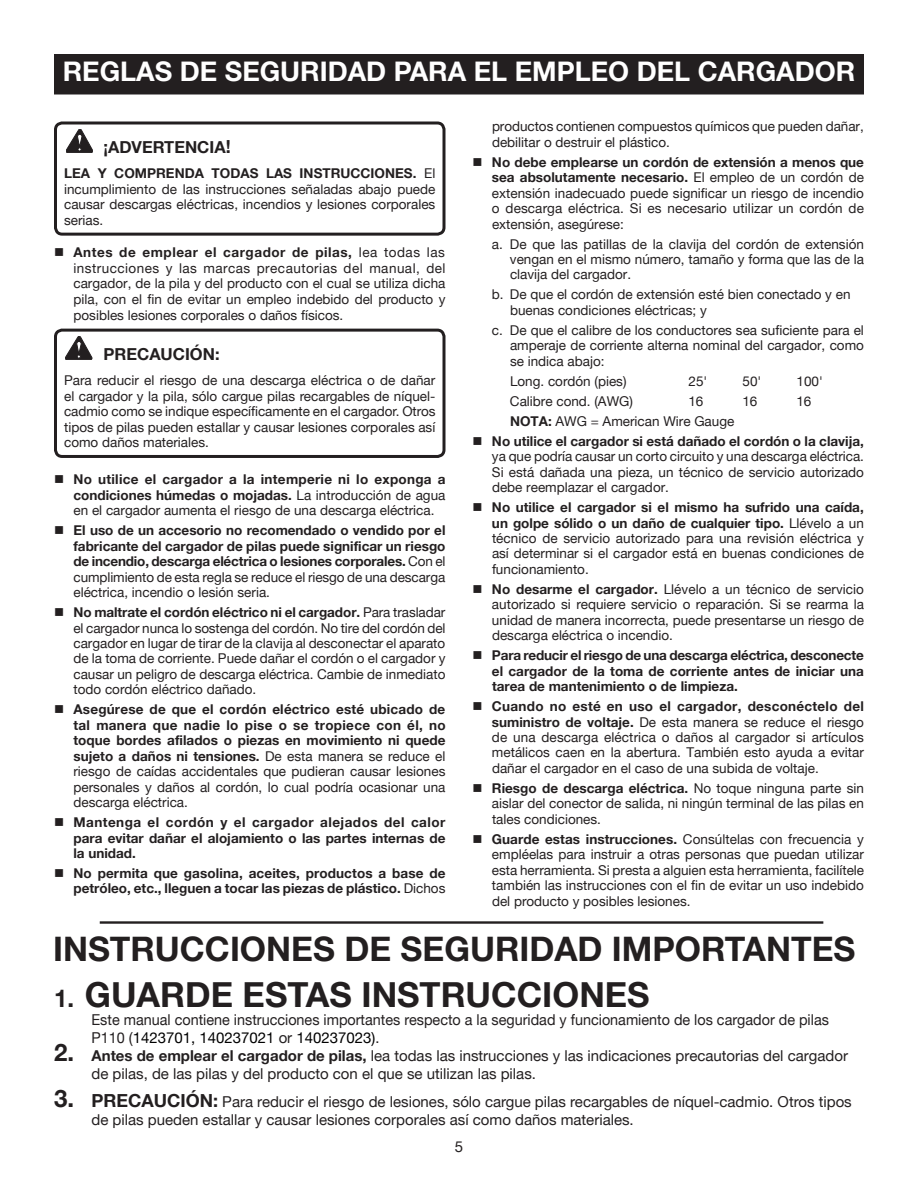
<style>
.page{position:relative;width:918px;height:1188px;background:#fff}
.page>*{position:absolute;margin:0;border:0;box-sizing:border-box;transform-origin:0 0}
.t1{font:700 34.5px "Helvetica Neue";color:#231f20}
.t2{font:700 33.75px "Helvetica Neue";color:#231f20}
.t3{font:700 27px "Helvetica Neue";color:#fff}
.t4{font:700 24px "Helvetica Neue";color:#231f20}
.t5{font:700 16.5px "Helvetica Neue";color:#231f20}
.t6{font:15px/18px "Helvetica Neue";color:#231f20}
.t7{font:15px/18px "Helvetica Neue";color:#231f20;scale:.96 1}
.t8{font:13.5px/15.5px "Helvetica Neue";color:#231f20;text-align:justify}
.t9{font:700 13.5px/15.5px "Helvetica Neue";color:#231f20;text-align:justify}
.s1{font-size:18px}
.s2{font-weight:700}
.s3{font-weight:400}
.s4{font-size:24px}
.s5{color:#000}
.s6{font-weight:700;font-size:24px}
.s7{font-weight:700;font-size:18px}
</style>
<div class="page">
<svg style="left:54px;top:328px;width:392px;height:128px"></svg>
<div style="left:55px;top:55px;width:808px;height:39px;background:#231f20"></div>
<div style="left:54px;top:54px;width:810px;height:40px;border:2px solid #231f20"></div>
<svg style="left:54px;top:121px;width:392px;height:113px"></svg>
<svg style="left:65px;top:336px;width:27px;height:24px"></svg>
<svg style="left:66px;top:129px;width:27px;height:24px"></svg>
<hr style="left:100px;top:921px;width:723px;height:3px;background:#231f20">
<h3 class="t3" style="left:63px;top:55px;width:794px">REGLAS DE SEGURIDAD PARA EL EMPLEO DEL CARGADOR</h3>
<p class="t5" style="left:104px;top:137px;width:129px">¡ADVERTENCIA<span class="s1">!</span></p>
<p class="t8" style="left:64px;top:166px;width:373px"><span class="s2">LEA Y COMPRENDA TODAS LAS INSTRUCCIONES.</span> El incumplimiento de las instrucciones señaladas abajo puede causar descargas eléctricas, incendios y lesiones corporales serias.</p>
<p class="t8" style="left:73px;top:245px;width:374px;text-indent:-19px">■ <span class="s2">Antes de emplear el cargador de pilas,</span> lea todas las instrucciones y las marcas precautorias del manual, del cargador, de la pila y del producto con el cual se utiliza dicha pila, con el fin de evitar un empleo indebido del producto y posibles lesiones corporales o daños físicos.</p>
<p class="t5" style="left:104px;top:344px;width:118px">PRECAUCIÓN:</p>
<p class="t8" style="left:64px;top:373px;width:373px">Para reducir el riesgo de una descarga eléctrica o de dañar el cargador y la pila, sólo cargue pilas recargables de níquel&shy;cadmio como se indique específicamente en el cargador. Otros tipos de pilas pueden estallar y causar lesiones corporales así como daños materiales.</p>
<p class="t9" style="left:73px;top:472px;width:374px;text-indent:-19px">■ No utilice el cargador a la intemperie ni lo exponga a condiciones húmedas o mojadas. <span class="s3">La introducción de agua en el cargador aumenta el riesgo de una descarga eléctrica.</span></p>
<p class="t9" style="left:73px;top:523px;width:374px;text-indent:-19px">■ El uso de un accesorio no recomendado o vendido por el fabricante del cargador de pilas puede significar un riesgo de incendio, descarga eléctrica o lesiones corporales. <span class="s3">Con el cumplimiento de esta regla se reduce el riesgo de una descarga eléctrica, incendio o lesión seria.</span></p>
<p class="t8" style="left:73px;top:604px;width:374px;text-indent:-19px">■ <span class="s2">No maltrate el cordón eléctrico ni el cargador.</span> Para trasladar el cargador nunca lo sostenga del cordón. No tire del cordón del cargador en lugar de tirar de la clavija al desconectar el aparato de la toma de corriente. Puede dañar el cordón o el cargador y causar un peligro de descarga eléctrica. Cambie de inmediato todo cordón eléctrico dañado.</p>
<p class="t9" style="left:73px;top:702px;width:374px;text-indent:-19px">■ Asegúrese de que el cordón eléctrico esté ubicado de tal manera que nadie lo pise o se tropiece con él, no toque bordes afilados o piezas en movimiento ni quede sujeto a daños ni tensiones. <span class="s3">De esta manera se reduce el riesgo de caídas accidentales que pudieran causar lesiones personales y daños al cordón, lo cual podría ocasionar una descarga eléctrica.</span></p>
<p class="t9" style="left:73px;top:814px;width:374px;text-indent:-19px">■ Mantenga el cordón y el cargador alejados del calor para evitar dañar el alojamiento o las partes internas de la unidad.</p>
<p class="t9" style="left:54px;top:865px;width:393px;text-align:right">■ No permita que gasolina, aceites, productos a base de petróleo, etc., lleguen a tocar las piezas de plástico. <span class="s3">Dichos</span></p>
<p class="t8" style="left:492px;top:119px;width:373px">productos contienen compuestos químicos que pueden dañar, debilitar o destruir el plástico.</p>
<p class="t8" style="left:492px;top:154px;width:374px;text-indent:-19px">■ <span class="s2">No debe emplearse un cordón de extensión a menos que sea absolutamente necesario.</span> El empleo de un cordón de extensión inadecuado puede significar un riesgo de incendio o descarga eléctrica. Si es necesario utilizar un cordón de extensión, asegúrese:</p>
<p class="t8" style="left:510px;top:236px;width:356px;text-indent:-18px">a. De que las patillas de la clavija del cordón de extensión vengan en el mismo número, tamaño y forma que las de la clavija del cargador.</p>
<p class="t8" style="left:510px;top:287px;width:342px;text-indent:-18px">b. De que el cordón de extensión esté bien conectado y en buenas condiciones eléctricas; y</p>
<p class="t8" style="left:510px;top:322px;width:356px;text-indent:-18px">c. De que el calibre de los conductores sea suficiente para el amperaje de corriente alterna nominal del cargador, como se indica abajo:</p>
<p class="t8" style="left:510px;top:373px;width:118px">Long. cordón (pies)</p>
<p class="t8" style="left:688px;top:373px;width:20px">25'</p>
<p class="t8" style="left:742px;top:373px;width:20px">50'</p>
<p class="t8" style="left:796px;top:373px;width:28px">100'</p>
<p class="t8" style="left:510px;top:393px;width:124px">Calibre cond. (AWG)</p>
<p class="t8" style="left:688px;top:393px;width:17px">16</p>
<p class="t8" style="left:742px;top:393px;width:17px">16</p>
<p class="t8" style="left:796px;top:393px;width:17px">16</p>
<p class="t8" style="left:510px;top:413px;width:226px"><span class="s2">NOTA:</span> AWG = American Wire Gauge</p>
<p class="t8" style="left:492px;top:433px;width:374px;text-indent:-19px">■ <span class="s2">No utilice el cargador si está dañado el cordón o la clavija, </span>ya que podría causar un corto circuito y una descarga eléctrica.<br>Si está dañada una pieza, un técnico de servicio autorizado debe reemplazar el cargador.</p>
<p class="t8" style="left:492px;top:499px;width:374px;text-indent:-19px">■ <span class="s2">No utilice el cargador si el mismo ha sufrido una caída, un golpe sólido o un daño de cualquier tipo.</span> Llévelo a un técnico de servicio autorizado para una revisión eléctrica y así determinar si el cargador está en buenas condiciones de funcionamiento.</p>
<p class="t8" style="left:492px;top:581px;width:374px;text-indent:-19px">■ <span class="s2">No desarme el cargador.</span> Llévelo a un técnico de servicio autorizado si requiere servicio o reparación. Si se rearma la unidad de manera incorrecta, puede presentarse un riesgo de descarga eléctrica o incendio.</p>
<p class="t9" style="left:492px;top:647px;width:374px;text-indent:-19px">■ Para reducir el riesgo de una descarga eléctrica, desconecte el cargador de la toma de corriente antes de iniciar una tarea de mantenimiento o de limpieza.</p>
<p class="t8" style="left:492px;top:698px;width:374px;text-indent:-19px">■ <span class="s2">Cuando no esté en uso el cargador, desconéctelo del suministro de voltaje.</span> De esta manera se reduce el riesgo de una descarga eléctrica o daños al cargador si artículos metálicos caen en la abertura. También esto ayuda a evitar dañar el cargador en el caso de una subida de voltaje.</p>
<p class="t8" style="left:492px;top:780px;width:374px;text-indent:-19px">■ <span class="s2">Riesgo de descarga eléctrica.</span> No toque ninguna parte sin aislar del conector de salida, ni ningún terminal de las pilas en tales condiciones.</p>
<p class="t8" style="left:492px;top:831px;width:374px;text-indent:-19px">■ <span class="s2">Guarde estas instrucciones.</span> Consúltelas con frecuencia y empléelas para instruir a otras personas que puedan utilizar esta herramienta. Si presta a alguien esta herramienta, facilítele también las instrucciones con el fin de evitar un uso indebido del producto y posibles lesiones.</p>
<h2 class="t2" style="left:53px;top:928px;width:804px">INSTRUCCIONES DE SEGURIDAD IMPORTANTES</h2>
<h1 class="t1" style="left:54px;top:973px;width:597px"><span class="s4">1.</span> GUARDE ESTAS INSTRUCCIONES</h1>
<p class="t7" style="left:92px;top:1010px;width:770px">Este manual contiene instrucciones importantes respecto a la seguridad y funcionamiento de los cargador de pilas<br>P110 (<span class="s5">1423701, 140237021</span> or <span class="s5">140237023)</span>.</p>
<h3 class="t4" style="left:54px;top:1038px;width:22px">2.</h3>
<p class="t6" style="left:92px;top:1046px;width:758px"><span class="s2">Antes de emplear el cargador de pilas,</span> lea todas las instrucciones y las indicaciones precautorias del cargador de pilas, de las pilas y del producto con el que se utilizan las pilas.</p>
<p class="t6" style="left:92px;top:1092px;width:762px;text-indent:-38px"><span class="s6">3.</span> <span class="s7">PRECAUCIÓN:</span> Para reducir el riesgo de lesiones, sólo cargue pilas recargables de níquel-cadmio. Otros tipos de pilas pueden estallar y causar lesiones corporales así como daños materiales.</p>
<p class="t6" style="left:455px;top:1138px;width:10px">5</p>
</div>
